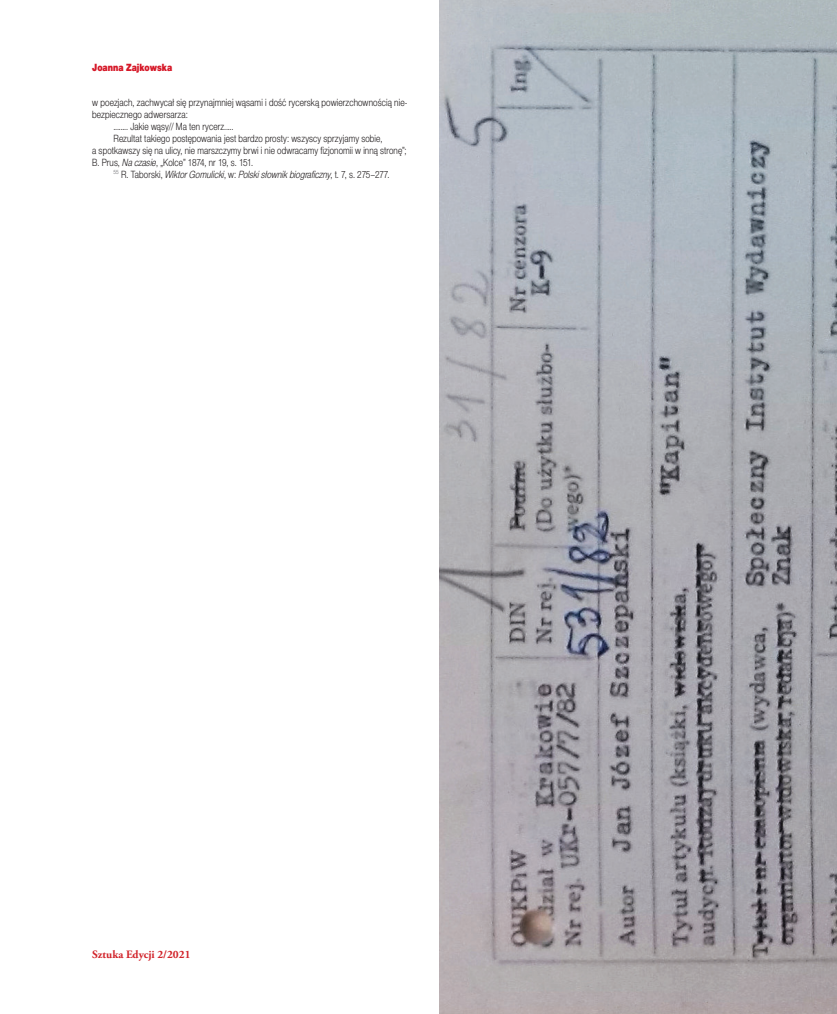
<style>
.page{position:relative;width:837px;height:1014px;background:#fff}
.page>*{position:absolute;margin:0;border:0;box-sizing:border-box;transform-origin:0 0}
.t1{font:700 11.25px "Adobe Garamond Pro";color:#d1232a}
.t2{font:10px "Switzer C Cnd EFN Light";letter-spacing:.01em;color:#231f20}
.t3{font:italic 10px "Switzer C Cnd EFN Light";letter-spacing:.01em;color:#231f20}
.t4{font:10px "Switzer C Cnd EFN Black";color:#d61828}
.s1{font-style:italic}
.s2{font-style:normal}
</style>
<div class="page">
<img style="left:439px;top:0;width:397px;height:1013px">
<p class="t4" style="left:92px;top:61px;width:82px">Joanna Zajkowska</p>
<p class="t2" style="left:92px;top:97px;width:317px">w poezjach, zachwycał się przynajmniej wąsami i dość rycerską powierzchownością nie-</p>
<p class="t2" style="left:92px;top:109px;width:97px">bezpiecznego adwersarza:</p>
<p class="t2" style="left:113px;top:121px;width:121px">........ Jakie wąsy// Ma ten rycerz.....</p>
<p class="t2" style="left:113px;top:133px;width:270px">Rezultat takiego postępowania jest bardzo prosty: wszyscy sprzyjamy sobie,</p>
<p class="t2" style="left:92px;top:145px;width:316px">a spotkawszy się na ulicy, nie marszczymy brwi i nie odwracamy fizjonomii w inną stronę”;</p>
<p class="t2" style="left:92px;top:156px;width:162px">B. Prus, <span class="s1">Na czasie</span>, „Kolce” 1874, nr 19, s. 151.</p>
<p class="t3" style="left:113px;top:168px;width:277px"><sup>55</sup> <span class="s2">R. Taborski,</span> Wiktor Gomulicki<span class="s2">, w:</span> Polski słownik biograficzny<span class="s2">, t. 7, s. 275–277.</span></p>
<p class="t1" style="left:92px;top:948px;width:100px">Sztuka Edycji 2/2021</p>
</div>
